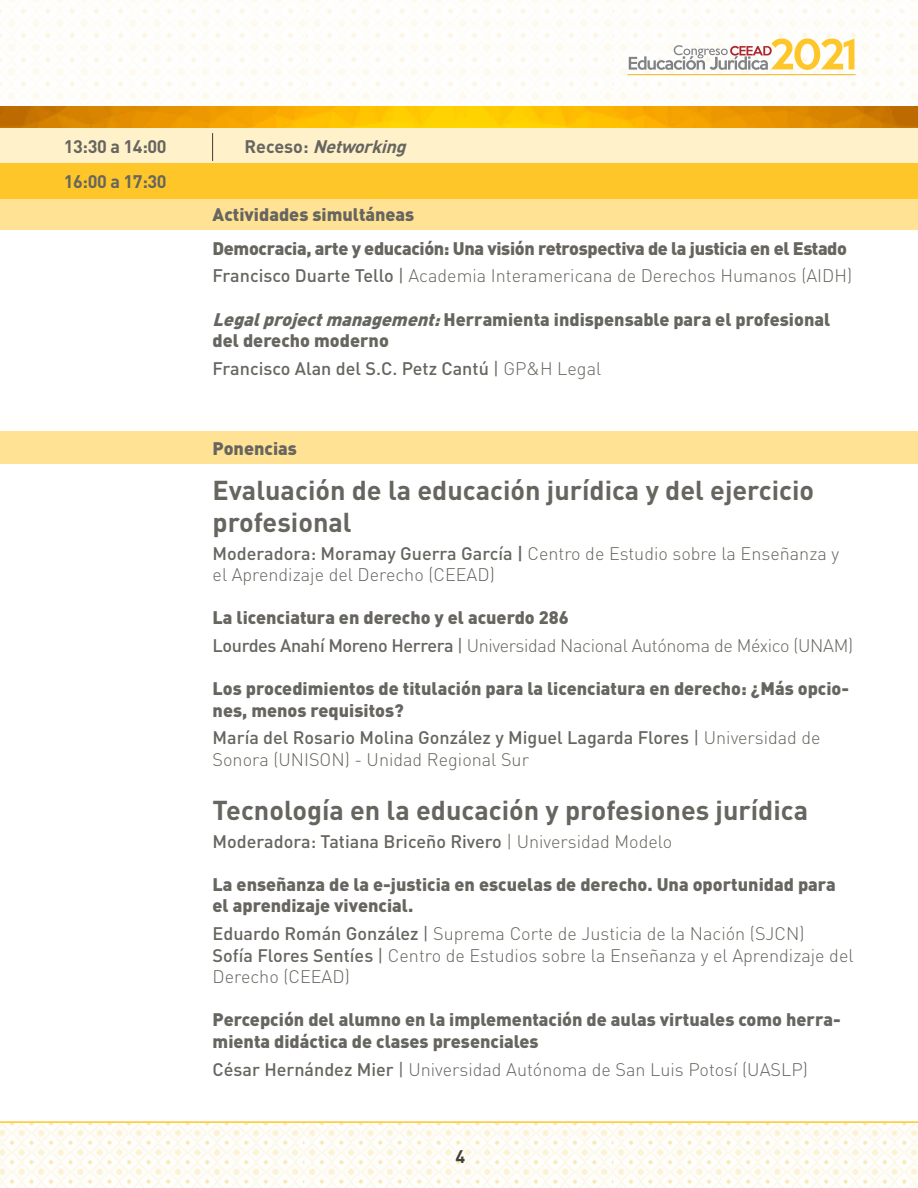
<style>
.page{position:relative;width:918px;height:1188px;background:#fff}
.page>*{position:absolute;margin:0;border:0;box-sizing:border-box;transform-origin:0 0}
.t1{font:700 27px/32.4px "DIN Pro";color:#66655f}
.t2{font:900 18px/21.6px "DIN Pro";color:#66655f}
.t3{font:300 18px/21.6px "DIN Pro";color:#66655f}
.t4{font:500 18px/21.6px "DIN Pro";color:#66655f}
.t5{font:300 18px/27.6px "DIN Pro";letter-spacing:-.02em;color:#66655f}
.t6{font:900 18px/33.6px "DIN Pro";letter-spacing:-.02em;color:#66655f}
.t7{font:700 18px "DIN Pro";letter-spacing:-.02em;color:#66655f}
.t8{font:italic 700 18px "DIN Pro";color:#66655f}
.t9{font:700 18px "DIN Pro";color:#403f38}
.s1{font-style:normal}
.s2{font-weight:500}
.s3{font-weight:400}
.s4{font-style:italic}
.s5{font-weight:300}
.s6{font-weight:900}
</style>
<div class="page">
<img style="left:0;top:1123px;width:918px;height:65px">
<hr style="left:0;top:1121px;width:918px;height:2px;background:#ffc629">
<img style="left:0;top:0;width:918px;height:128px">
<hr style="left:628px;top:75px;width:227px;height:1px;background:#ffc629">
<svg style="left:629px;top:38px;width:225px;height:32px"></svg>
<div style="left:0;top:129px;width:213px;height:35px;background:#fff1c9"></div>
<div style="left:213px;top:129px;width:705px;height:35px;background:#fff1c9"></div>
<div style="left:0;top:197px;width:918px;height:33px;background:#ffe294"></div>
<div style="left:0;top:431px;width:918px;height:33px;background:#ffe294"></div>
<div style="left:0;top:164px;width:918px;height:35px;background:#ffc629"></div>
<svg style="left:212px;top:133px;width:1px;height:28px"></svg>
<p class="t7" style="left:64px;top:134px;width:104px">13:30 a 14:00</p>
<p class="t8" style="left:244px;top:134px;width:169px"><span class="s1">R e c e s o :</span> Networking</p>
<p class="t7" style="left:64px;top:169px;width:104px">16:00 a 17:30</p>
<p class="t6" style="left:213px;top:197px;width:636px">Actividades simultáneas<br>Democracia, arte y educación: Una visión retrospectiva de la justicia en el Estado</p>
<p class="t3" style="left:213px;top:264px;width:641px"><span class="s2">Francisco Duarte Tello</span> <span class="s3">|</span> Academia Interamericana de Derechos Humanos (AIDH)</p>
<p class="t2" style="left:213px;top:308px;width:619px"><span class="s4">Legalprojectmanagement:</span>Herramienta indispensable para el profesional del derecho moderno</p>
<p class="t4" style="left:213px;top:357px;width:390px">Francisco Alan del S.C. Petz Cantú <span class="s3">|</span> <span class="s5">GP&amp;H Legal</span></p>
<p class="t2" style="left:213px;top:437px;width:86px">Ponencias</p>
<h1 class="t1" style="left:213px;top:472px;width:603px">Evaluación de la educación jurídica y del ejercicio profesional</h1>
<p class="t3" style="left:213px;top:542px;width:628px"><span class="s2">Moderadora: Moramay Guerra García |</span> Centro de Estudio sobre la Enseñanza y el Aprendizaje del Derecho (CEEAD)</p>
<p class="t5" style="left:213px;top:603px;width:642px"><span class="s6">La licenciatura en derecho y el acuerdo 286<br></span><span class="s2">Lourdes Anahí Moreno Herrera</span> <span class="s3">|</span> Universidad Nacional Autónoma de México (UNAM)</p>
<p class="t2" style="left:213px;top:677px;width:638px">Los procedimientos de titulación para la licenciatura en derecho: ¿Más opcio&shy;nes, menos requisitos?</p>
<p class="t4" style="left:213px;top:726px;width:610px">María del Rosario Molina González y Miguel Lagarda Flores <span class="s3">|</span> <span class="s5">Universidad de<br>Sonora (UNISON) - Unidad Regional Sur</span></p>
<h1 class="t1" style="left:213px;top:793px;width:597px">Tecnología en la educación y profesiones jurídica</h1>
<p class="t4" style="left:213px;top:830px;width:461px">Moderadora: Tatiana Briceño Rivero <span class="s5">| Universidad Modelo</span></p>
<p class="t2" style="left:213px;top:873px;width:625px">La enseñanza de la e-justicia en escuelas de derecho. Una oportunidad para el aprendizaje vivencial.</p>
<p class="t3" style="left:213px;top:922px;width:643px"><span class="s2">Eduardo Román González</span> <span class="s3">|</span> Suprema Corte de Justicia de la Nación (SJCN)<br><span class="s2">Sofía Flores Sentíes</span> <span class="s3">|</span> Centro de Estudios sobre la Enseñanza y el Aprendizaje del<br>Derecho (CEEAD)</p>
<p class="t2" style="left:213px;top:1008px;width:630px">Percepción del alumno en la implementación de aulas virtuales como herra&shy;mienta didáctica de clases presenciales</p>
<p class="t3" style="left:213px;top:1058px;width:597px"><span class="s2">César Hernández Mier</span> <span class="s3">|</span> Universidad Autónoma de San Luis Potosí (UASLP)</p>
<p class="t9" style="left:455px;top:1144px;width:11px">4</p>
</div>
